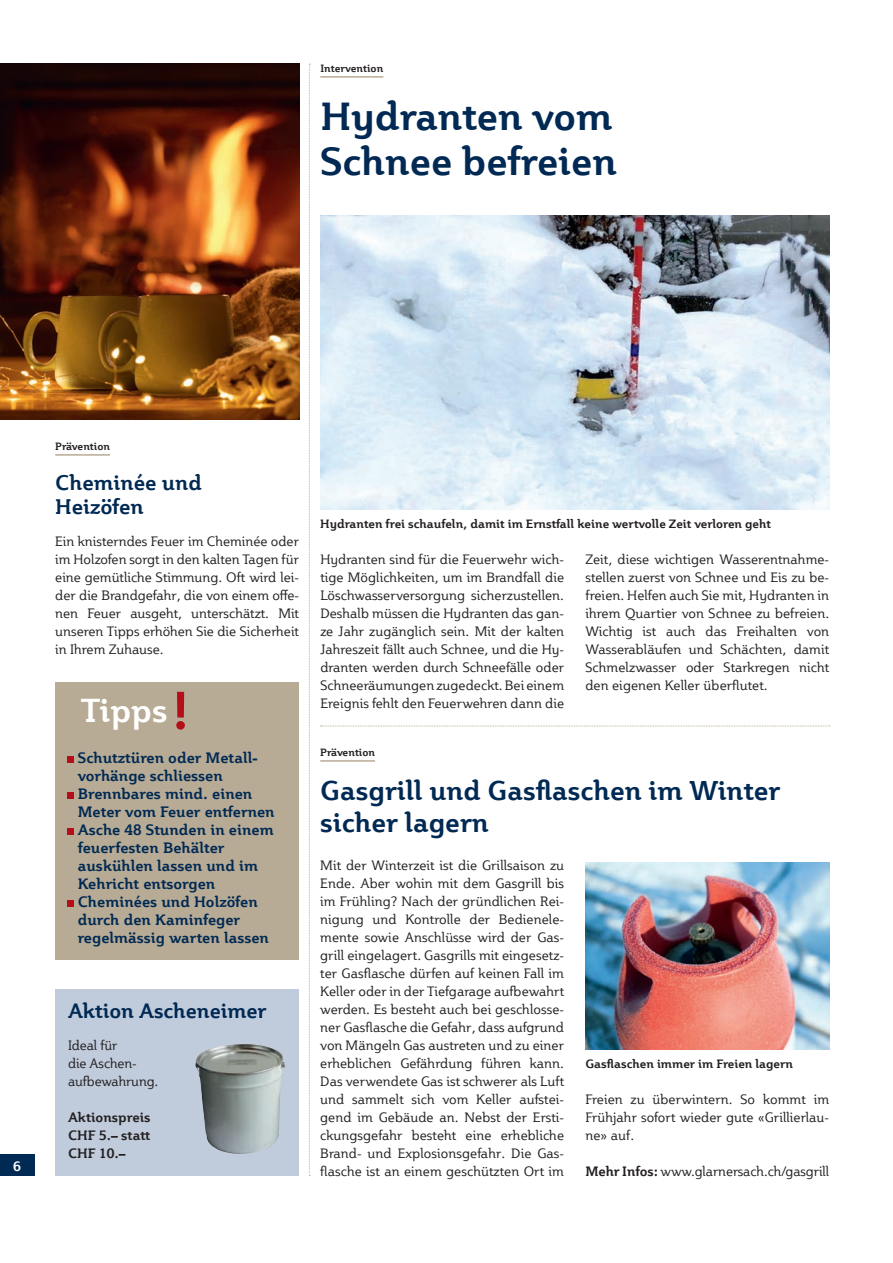
<style>
.page{position:relative;width:893px;height:1263px;background:#fff}
.page>*{position:absolute;margin:0;border:0;box-sizing:border-box;transform-origin:0 0}
.t1{font:700 39px/45px "Plume";color:#002953}
.t2{font:700 33px "Plume";color:#fff}
.t3{font:700 27px/31.5px "Plume";color:#002953}
.t4{font:700 21px/24px "Plume";color:#002953}
.t5{font:700 20.7px "Plume";letter-spacing:-.005em;color:#002953}
.t6{font:700 15px/18px "Plume";color:#002953}
.t7{font:13.5px/18px "Plume";letter-spacing:.005em;color:#231f20;text-align:justify}
.t8{font:700 13.5px/18px "Plume";color:#231f20;text-align:justify}
.t9{font:700 13.5px "Plume";color:#fff}
.t10{font:700 12px "Plume";color:#231f20}
.t11{font:700 10.5px "Plume";color:#231f20}
.s1{font-size:52.5px;color:#b50e1a}
.s2{font-weight:700}
</style>
<div class="page">
<div style="left:0;top:1154px;width:34px;height:22px;background:#002953"></div>
<svg style="left:321px;top:726px;width:509px;height:1px"></svg>
<hr style="left:55px;top:454px;width:55px;height:2px;background:#b8ab95">
<img style="left:0;top:64px;width:299px;height:356px">
<img style="left:585px;top:863px;width:244px;height:187px">
<hr style="left:320px;top:760px;width:55px;height:2px;background:#b8ab95">
<div style="left:55px;top:682px;width:244px;height:278px;background:#b8ab95"></div>
<div style="left:67px;top:756px;width:7px;height:7px;background:#b50e1a"></div>
<div style="left:67px;top:792px;width:7px;height:7px;background:#b50e1a"></div>
<div style="left:67px;top:828px;width:7px;height:7px;background:#b50e1a"></div>
<div style="left:67px;top:900px;width:7px;height:7px;background:#b50e1a"></div>
<div style="left:55px;top:989px;width:244px;height:187px;background:#c0cbdc"></div>
<img style="left:195px;top:1044px;width:50px;height:103px">
<svg style="left:309px;top:64px;width:1px;height:1112px"></svg>
<hr style="left:320px;top:76px;width:63px;height:2px;background:#b8ab95">
<img style="left:320px;top:216px;width:509px;height:294px">
<p class="t11" style="left:320px;top:61px;width:64px">Intervention</p>
<h1 class="t1" style="left:320px;top:92px;width:298px">Hydranten vom<br>Schnee befreien</h1>
<p class="t9" style="left:13px;top:1157px;width:9px">6</p>
<p class="t11" style="left:55px;top:439px;width:56px">Prävention</p>
<h3 class="t4" style="left:55px;top:470px;width:148px">Cheminée und<br>Heizöfen</h3>
<p class="t7" style="left:55px;top:532px;width:245px">Ein knisterndes Feuer im Cheminée oder im Holzofen sorgt in den kalten Tagen für eine gemütliche Stimmung. Oft wird lei&shy;der die Brandgefahr, die von einem offe&shy;nen Feuer ausgeht, unterschätzt. Mit unseren Tipps erhöhen Sie die Sicherheit in Ihrem Zuhause.</p>
<h2 class="t2" style="left:81px;top:689px;width:110px">Tipps <span class="s1">!</span></h2>
<p class="t6" style="left:78px;top:748px;width:198px">Schutztüren oder Metall&shy;vorhänge schliessen<br>Brennbares mind. einen<br>Meter vom Feuer entfernen<br>Asche 48 Stunden in einem feuerfesten Behälter auskühlen lassen und im<br>Kehricht entsorgen<br>Cheminées und Holzöfen durch den Kaminfeger regelmässig warten lassen</p>
<h3 class="t5" style="left:68px;top:997px;width:200px">Aktion Ascheneimer</h3>
<p class="t7" style="left:68px;top:1036px;width:92px;text-align:left">Ideal für<br>die Aschen&shy;aufbewahrung.</p>
<p class="t8" style="left:68px;top:1107px;width:84px">Aktionspreis CHF 5.– statt CHF 10.–</p>
<p class="t10" style="left:320px;top:516px;width:452px">Hydranten frei schaufeln, damit im Ernstfall keine wertvolle Zeit verloren geht</p>
<p class="t7" style="left:320px;top:550px;width:245px">Hydranten sind für die Feuerwehr wich&shy;tige Möglichkeiten, um im Brandfall die Löschwasserversorgung sicherzustellen.<br>Deshalb müssen die Hydranten das gan&shy;ze Jahr zugänglich sein. Mit der kalten Jahreszeit fällt auch Schnee, und die Hy&shy;dranten werden durch Schneefälle oder Schneeräumungen zugedeckt. Bei einem Ereignis fehlt den Feuerwehren dann die</p>
<p class="t7" style="left:585px;top:550px;width:245px">Zeit, diese wichtigen Wasserentnahme&shy;stellen zuerst von Schnee und Eis zu be&shy;freien. Helfen auch Sie mit, Hydranten in ihrem Quartier von Schnee zu befreien.<br>Wichtig ist auch das Freihalten von Wasserabläufen und Schächten, damit Schmelzwasser oder Starkregen nicht den eigenen Keller überflutet.</p>
<p class="t11" style="left:320px;top:745px;width:56px">Prävention</p>
<h3 class="t3" style="left:320px;top:774px;width:461px">Gasgrill und Gasflaschen im Winter sicher lagern</h3>
<p class="t7" style="left:320px;top:856px;width:245px">Mit der Winterzeit ist die Grillsaison zu Ende. Aber wohin mit dem Gasgrill bis im Frühling? Nach der gründlichen Rei&shy;nigung und Kontrolle der Bedienele&shy;mente sowie Anschlüsse wird der Gas&shy;grill eingelagert. Gasgrills mit eingesetz&shy;ter Gasflasche dürfen auf keinen Fall im Keller oder in der Tiefgarage aufbewahrt werden. Es besteht auch bei geschlosse&shy;ner Gasflasche die Gefahr, dass aufgrund von Mängeln Gas austreten und zu einer erheblichen Gefährdung führen kann.<br>Das verwendete Gas ist schwerer als Luft und sammelt sich vom Keller aufstei&shy;gend im Gebäude an. Nebst der Ersti&shy;ckungsgefahr besteht eine erhebliche Brand- und Explosionsgefahr. Die Gas&shy;flasche ist an einem geschützten Ort im</p>
<p class="t10" style="left:585px;top:1056px;width:209px">Gasflaschen immer im Freien lagern</p>
<p class="t7" style="left:585px;top:1090px;width:245px">Freien zu überwintern. So kommt im Frühjahr sofort wieder gute «Grillierlau&shy;ne» auf.</p>
<p class="t7" style="left:585px;top:1162px;width:245px"><span class="s2">Mehr Infos:</span> www.glarnersach.ch/gasgrill</p>
</div>
